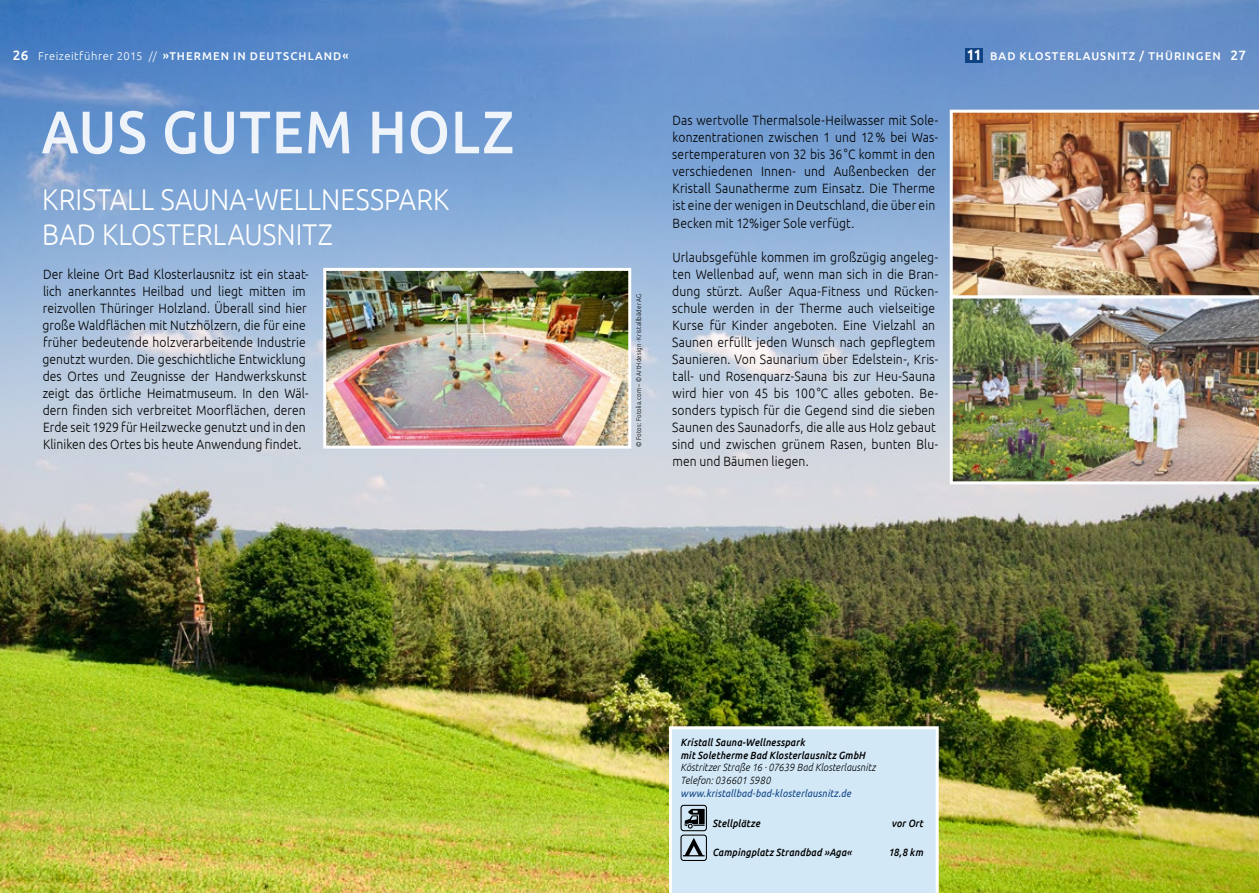
<style>
.page{position:relative;width:1259px;height:893px;background:#fff}
.page>*{position:absolute;margin:0;border:0;box-sizing:border-box;transform-origin:0 0}
.t1{font:500 60px "Ubuntu";letter-spacing:.02em;color:#fff;scale:.9 1}
.t2{font:300 30px/34px "Ubuntu";letter-spacing:.005em;color:#fff;scale:.9 1}
.t3{font:300 13.5px/17px "Ubuntu";letter-spacing:.01em;color:#000;scale:.9 1}
.t4{font:500 11.25px "Ubuntu";letter-spacing:.095em;color:#fff}
.t5{font:italic 500 10.5px/12.8px "Ubuntu";letter-spacing:.02em;color:#000;scale:.9 1}
.t6{font:italic 300 10.5px/12.8px "Ubuntu";letter-spacing:.005em;color:#000;scale:.9 1}
.t7{font:italic 10.5px "Ubuntu";letter-spacing:.02em;color:#104384;scale:.9 1}
.t8{font:300 6.75px "Ubuntu";letter-spacing:.025em;color:#000}
.s1{font-size:13.5px}
.s2{font-weight:300}
.s3{font-weight:700;font-size:15px}
</style>
<div class="page">
<img style="left:0;top:0;width:1259px;height:893px">
<img style="left:322px;top:266px;width:311px;height:184px">
<img style="left:948px;top:108px;width:311px;height:186px">
<img style="left:948px;top:294px;width:311px;height:192px">
<svg style="left:667px;top:725px;width:273px;height:168px;background:#cfe4f0"></svg>
<div style="left:965px;top:48px;width:17px;height:15px;background:#104384"></div>
<p class="t4" style="left:13px;top:48px;width:337px"><span class="s1">26</span> <span class="s2">Freizeitführer 2015 //</span> »THERMEN IN DEUTSCHLAND«</p>
<p class="t4" style="left:966px;top:48px;width:281px"><span class="s3">11</span> BAD KLOSTERLAUSNITZ / THÜRINGEN <span class="s1">27</span></p>
<h1 class="t1" style="left:42px;top:94px;width:526px">AUS GUTEM HOLZ</h1>
<h2 class="t2" style="left:42px;top:182px;width:454px">KRISTALL SAUNA-WELLNESSPARK<br>BAD KLOSTERLAUSNITZ</h2>
<p class="t3" style="left:43px;top:265px;width:297px">Der kleine Ort Bad Klosterlausnitz ist ein staat&shy;lich anerkanntes Heilbad und liegt mitten im reizvollen Thüringer Holzland. Überall sind hier große Waldflächen mit Nutzhölzern, die für eine früher bedeutende holzverarbeitende Industrie genutzt wurden. Die geschichtliche Entwicklung des Ortes und Zeugnisse der Handwerkskunst zeigt das örtliche Heimatmuseum. In den Wäl&shy;dern finden sich verbreitet Moorflächen, deren Erde seit 1929 für Heilzwecke genutzt und in den Kliniken des Ortes bis heute Anwendung findet.</p>
<p class="t8" style="left:634px;top:447px;width:155px;rotate:-90deg">© Fotos: Fotolia.com – © ArtHdesign · Kristallbäder AG</p>
<p class="t3" style="left:672px;top:112px;width:297px">Das wertvolle Thermalsole-Heilwasser mit Sole&shy;konzentrationen zwischen 1 und 12% bei Was&shy;sertemperaturen von 32 bis 36°C kommt in den verschiedenen Innen- und Außenbecken der Kristall Saunatherme zum Einsatz. Die Therme ist eine der wenigen in Deutschland, die über ein Becken mit 12%iger Sole verfügt.</p>
<p class="t3" style="left:672px;top:248px;width:297px">Urlaubsgefühle kommen im großzügig angeleg&shy;ten Wellenbad auf, wenn man sich in die Bran&shy;dung stürzt. Außer Aqua-Fitness und Rücken&shy;schule werden in der Therme auch vielseitige Kurse für Kinder angeboten. Eine Vielzahl an Saunen erfüllt jeden Wunsch nach gepflegtem Saunieren. Von Saunarium über Edelstein-, Kris&shy;tall- und Rosenquarz-Sauna bis zur Heu-Sauna wird hier von 45 bis 100°C alles geboten. Be&shy;sonders typisch für die Gegend sind die sieben Saunen des Saunadorfs, die alle aus Holz gebaut sind und zwischen grünem Rasen, bunten Blu&shy;men und Bäumen liegen.</p>
<p class="t5" style="left:680px;top:735px;width:207px">Kristall Sauna-Wellnesspark<br>mit Soletherme Bad Klosterlausnitz GmbH</p>
<p class="t6" style="left:680px;top:761px;width:218px">Köstritzer Straße 16 · 07639 Bad Klosterlausnitz<br>Telefon: 036601 5980</p>
<p class="t7" style="left:680px;top:787px;width:191px">www.kristallbad-bad-klosterlausnitz.de</p>
<p class="t5" style="left:712px;top:816px;width:54px">Stellplätze</p>
<p class="t5" style="left:891px;top:816px;width:36px">vor Ort</p>
<p class="t5" style="left:712px;top:846px;width:156px">Campingplatz Strandbad »Aga«</p>
<p class="t5" style="left:888px;top:846px;width:40px">18,8 km</p>
</div>
